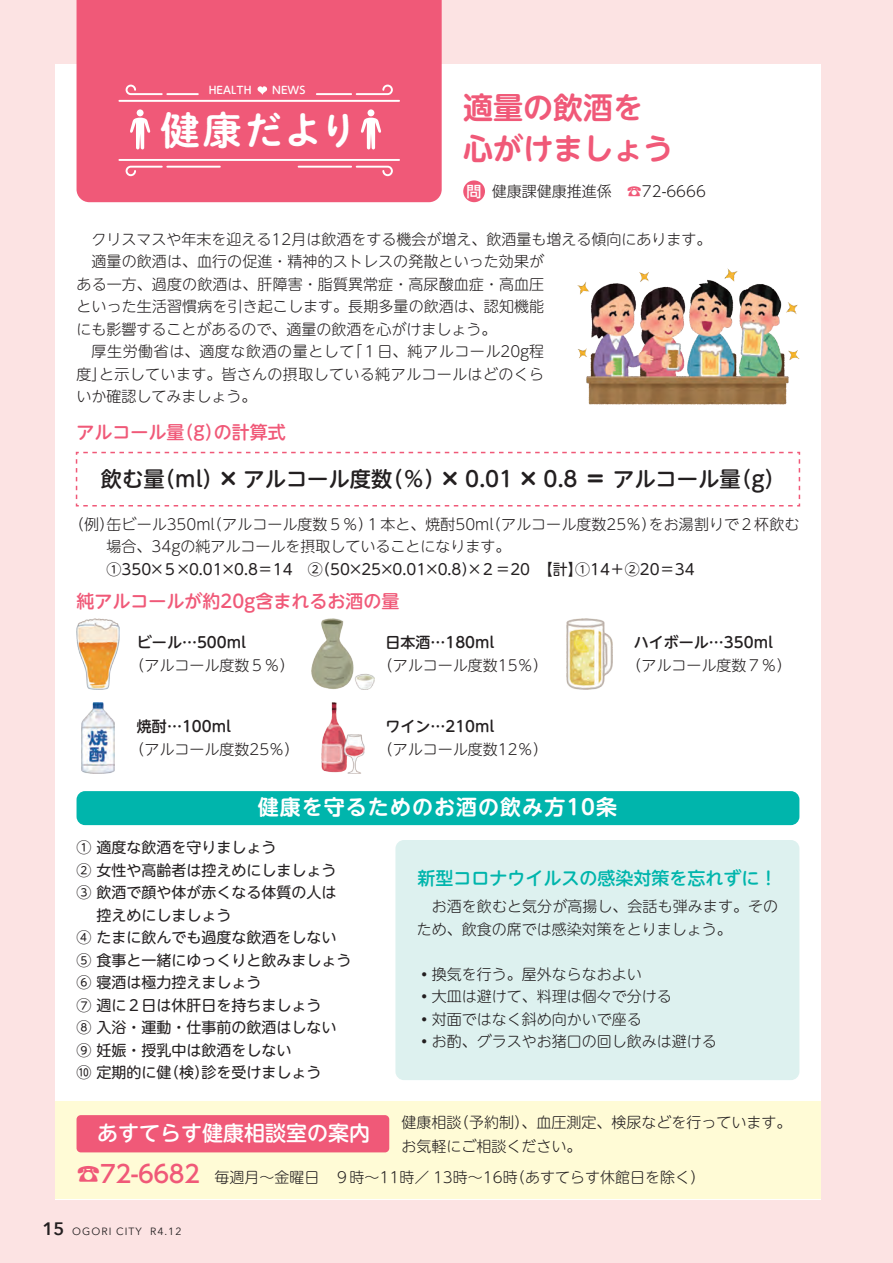
<style>
.page{position:relative;width:893px;height:1263px;background:#fce3e3}
.page>*{position:absolute;margin:0;border:0;box-sizing:border-box;transform-origin:0 0}
.t1{font:38.85px "P Shuei NM Go Std B";letter-spacing:.045em;color:#fff}
.t2{font:700 30px/40.5px "UD Shin M Go Pr 6 De";color:#f05978}
.t3{font:500 21.3px "UD Shin M Go Pr 6";color:#231f20}
.t4{font:700 21px "UD Shin M Go Pr 6 De";letter-spacing:.05em;color:#fff}
.t5{font:500 21px "UD Shin M Go Pr 6";color:#fff}
.t6{font:500 18px "UD Shin M Go Pr 6";color:#f05978}
.t7{font:500 18px "UD Shin M Go Pr 6";color:#00b5ac}
.t8{font:300 15px/24px "UD Shin M Go Pr 6";color:#231f20}
.t9{font:15px/22.5px "UD Shin M Go Pr 6";color:#231f20}
.t10{font:500 15px "UD Shin M Go Pr 6";color:#231f20}
.t11{font:300 15px "UD Shin M Go Pr 6";letter-spacing:.04em;color:#231f20}
.t12{font:300 15px "UD Shin M Go Pr 6";letter-spacing:.025em;color:#231f20}
.t13{font:300 15px "UD Shin Go Pr 6";color:#231f20}
.t14{font:10.5px "Avenir Next";letter-spacing:.1em;color:#231f20}
.t15{font:500 10.35px "UD Shin M Go Pr 6";color:#fff}
.s1{font-weight:500;color:#fff}
.s2{color:#f05978}
.s3{font-weight:800}
.s4{font-weight:300}
.s5{font-family:"UD Shin Go Pr 6";font-weight:500;font-size:24px;color:#f05978}
.s6{font-weight:600;font-size:18px}
</style>
<div class="page">
<div style="left:55px;top:64px;width:766px;height:1135px;background:#fff"></div>
<div style="left:77px;top:0;width:365px;height:202px;background:#f05978"></div>
<div style="left:367px;top:109px;width:7px;height:7px;background:#fff;border-radius:50%"></div>
<svg style="left:361px;top:118px;width:20px;height:31px"></svg>
<div style="left:137px;top:109px;width:7px;height:7px;background:#fff;border-radius:50%"></div>
<svg style="left:130px;top:118px;width:20px;height:31px"></svg>
<svg style="left:117px;top:84px;width:284px;height:19px;background:#f2758f"></svg>
<svg style="left:117px;top:158px;width:284px;height:19px;background:#f2768f"></svg>
<div style="left:395px;top:840px;width:404px;height:240px;background:#ddf1ef;border-radius:9px"></div>
<div style="left:55px;top:1101px;width:766px;height:98px;background:#fffbd6"></div>
<div style="left:463px;top:180px;width:22px;height:22px;background:#f05978;border-radius:50%"></div>
<div style="left:77px;top:1115px;width:312px;height:37px;background:#f05978;border-radius:4px"></div>
<div style="left:77px;top:791px;width:722px;height:34px;background:#00b5ac;border-radius:9px"></div>
<img style="left:578px;top:269px;width:221px;height:136px">
<svg style="left:75px;top:451px;width:726px;height:56px"></svg>
<img style="left:77px;top:619px;width:43px;height:71px">
<img style="left:312px;top:619px;width:62px;height:71px">
<img style="left:82px;top:702px;width:33px;height:72px">
<img style="left:566px;top:619px;width:47px;height:71px">
<img style="left:322px;top:702px;width:42px;height:72px">
<p class="t15" style="left:209px;top:82px;width:44px">HEALTH</p>
<p class="t15" style="left:272px;top:82px;width:35px">NEWS</p>
<h1 class="t1" style="left:160px;top:102px;width:199px">健康だより</h1>
<h2 class="t2" style="left:463px;top:86px;width:211px">適量の飲酒を心がけましょう</h2>
<p class="t13" style="left:467px;top:179px;width:241px"><span class="s1">問</span> 健康課健康推進係　<span class="s2">☎</span>72-6666</p>
<p class="t8" style="left:92px;top:226px;width:621px">クリスマスや年末を迎える12月は飲酒をする機会が増え、飲酒量も増える傾向にあります。</p>
<p class="t8" style="left:92px;top:249px;width:454px">適量の飲酒は、血行の促進・精神的ストレスの発散といった効果が</p>
<p class="t8" style="left:77px;top:271px;width:469px">ある一方、過度の飲酒は、肝障害・脂質異常症・高尿酸血症・高血圧</p>
<p class="t8" style="left:77px;top:294px;width:469px">といった生活習慣病を引き起こします。長期多量の飲酒は、認知機能</p>
<p class="t8" style="left:77px;top:316px;width:422px">にも影響することがあるので、適量の飲酒を心がけましょう。</p>
<p class="t11" style="left:92px;top:340px;width:454px">厚生労働省は、適度な飲酒の量として「１日、純アルコール20g程</p>
<p class="t12" style="left:77px;top:362px;width:469px">度」と示しています。皆さんの摂取している純アルコールはどのくら</p>
<p class="t8" style="left:77px;top:384px;width:182px">いか確認してみましょう。</p>
<p class="t6" style="left:77px;top:417px;width:211px">アルコール量（g）の計算式</p>
<h3 class="t3" style="left:101px;top:461px;width:686px">飲む量（ml）<span class="s3">×</span> アルコール度数（％）<span class="s3">×</span> 0.01 <span class="s3">×</span> 0.8 <span class="s3">＝</span> アルコール量（g）</h3>
<p class="t8" style="left:69px;top:511px;width:732px">（例）缶ビール350ml（アルコール度数５％）１本と、焼酎50ml（アルコール度数25％）をお湯割りで２杯飲む</p>
<p class="t8" style="left:107px;top:534px;width:405px">場合、34gの純アルコールを摂取していることになります。</p>
<p class="t9" style="left:77px;top:557px;width:619px"><span class="s4">　　</span>①350×５×0.01×0.8＝14　②（50×25×0.01×0.8）×２＝20　【計】①14＋②20＝34</p>
<p class="t6" style="left:77px;top:585px;width:324px">純アルコールが約20g含まれるお酒の量</p>
<p class="t10" style="left:137px;top:630px;width:110px">ビール…500ml</p>
<p class="t8" style="left:129px;top:652px;width:166px">（アルコール度数５％）</p>
<p class="t10" style="left:385px;top:630px;width:110px">日本酒…180ml</p>
<p class="t8" style="left:378px;top:652px;width:171px">（アルコール度数15％）</p>
<p class="t10" style="left:634px;top:630px;width:140px">ハイボール…350ml</p>
<p class="t8" style="left:626px;top:652px;width:166px">（アルコール度数７％）</p>
<p class="t10" style="left:137px;top:714px;width:95px">焼酎…100ml</p>
<p class="t8" style="left:129px;top:736px;width:171px">（アルコール度数25％）</p>
<p class="t10" style="left:385px;top:714px;width:110px">ワイン…210ml</p>
<p class="t8" style="left:378px;top:736px;width:171px">（アルコール度数12％）</p>
<h3 class="t4" style="left:258px;top:789px;width:361px">健康を守るためのお酒の飲み方10条</h3>
<p class="t9" style="left:77px;top:835px;width:276px">① 適度な飲酒を守りましょう<br>② 女性や高齢者は控えめにしましょう<br>③ 飲酒で顔や体が赤くなる体質の人は　 控えめにしましょう<br>④ たまに飲んでも過度な飲酒をしない<br>⑤ 食事と一緒にゆっくりと飲みましょう<br>⑥ 寝酒は極力控えましょう<br>⑦ 週に２日は休肝日を持ちましょう<br>⑧ 入浴・運動・仕事前の飲酒はしない<br>⑨ 妊娠・授乳中は飲酒をしない<br>⑩ 定期的に健（検）診を受けましょう</p>
<p class="t7" style="left:417px;top:862px;width:361px">新型コロナウイルスの感染対策を忘れずに！</p>
<p class="t8" style="left:417px;top:894px;width:363px;line-height:22.5px">　お酒を飲むと気分が高揚し、会話も弾みます。そのため、飲食の席では感染対策をとりましょう。</p>
<p class="t8" style="left:417px;top:961px;width:226px">•換気を行う。屋外ならなおよい</p>
<p class="t8" style="left:417px;top:983px;width:256px">•大皿は避けて、料理は個々で分ける</p>
<p class="t8" style="left:417px;top:1006px;width:226px">•対面ではなく斜め向かいで座る</p>
<p class="t8" style="left:417px;top:1028px;width:301px">•お酌、グラスやお猪口の回し飲みは避ける</p>
<h3 class="t5" style="left:97px;top:1115px;width:274px">あすてらす健康相談室の案内</h3>
<p class="t8" style="left:402px;top:1109px;width:391px">健康相談（予約制）、血圧測定、検尿などを行っています。お気軽にご相談ください。</p>
<p class="t8" style="left:77px;top:1165px;width:630px"><span class="s5">☎72-6682</span>　毎週月～金曜日　９時～11時／ 13時～16時（あすてらす休館日を除く）</p>
<p class="t14" style="left:43px;top:1222px;width:140px"><span class="s6">15</span> OGORI CITY R4.12</p>
</div>
